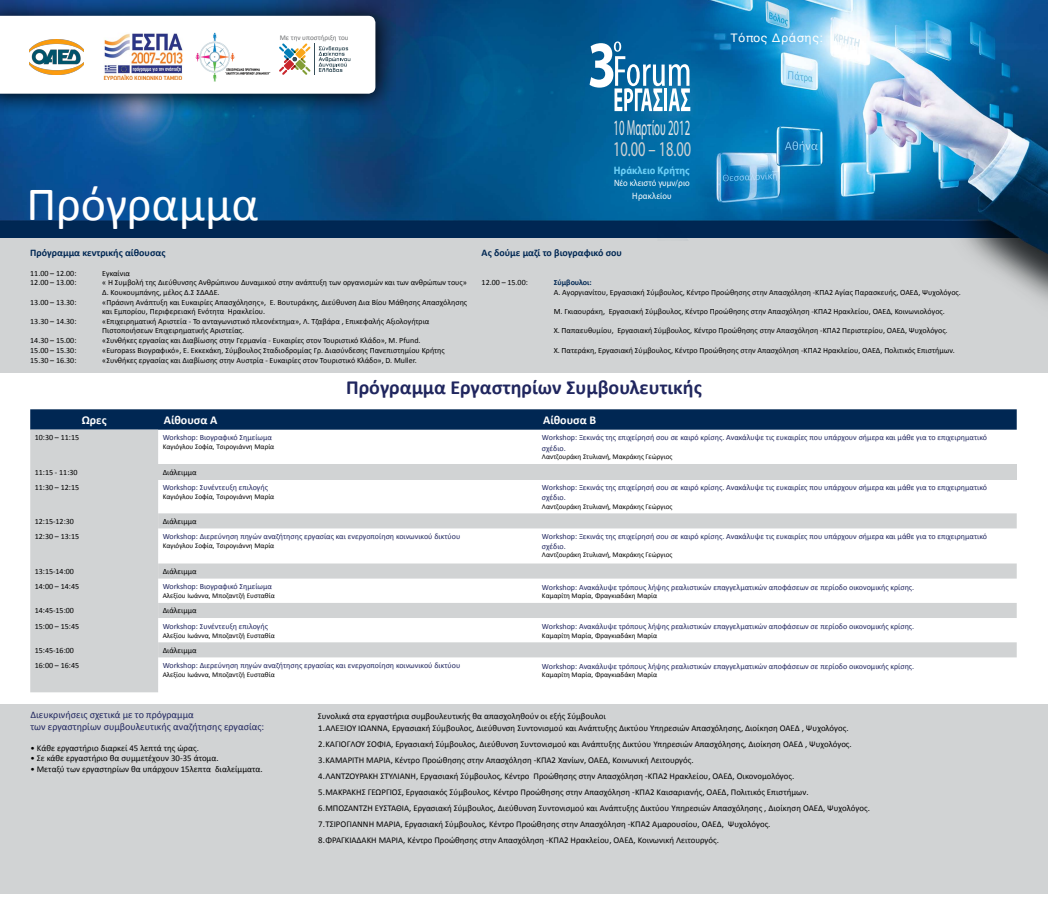
<style>
.page{position:relative;width:1048px;height:908px;background:#fff}
.page>*{position:absolute;margin:0;border:0;box-sizing:border-box;transform-origin:0 0}
.t1{font:48px "Calibri";color:#fff}
.t2{font:21.84px "Myriad Pro";color:#e6e7e8;scale:.49 1}
.t3{font:21.08px "Myriad Pro";color:#d1d3d4;scale:.68 1}
.t4{font:700 20px "Calibri";color:#20265e}
.t5{font:700 12px "Calibri";color:#fff}
.t6{font:12px "Helvetica";letter-spacing:.04em;color:#fff}
.t7{font:700 10.76px "Myriad Pro";color:#6dcff6;scale:.91 1}
.t8{font:10px/12px "Calibri";color:#1f255e}
.t9{font:700 10px "Calibri";color:#002753}
.t10{font:9.2px/12.8px "Myriad Pro";letter-spacing:.025em;color:#fff;text-align:center;scale:.91 1}
.t11{font:8.8px/16px "Calibri";color:#000}
.t12{font:8px/9.6px "Calibri";color:#000}
.t13{font:8px/10.6px "Calibri";color:#1f255e}
.t14{font:700 8px "Calibri";color:#002753}
.t15{font:7.2px "Calibri";color:#000}
.t16{font:7.2px "Calibri";color:#6d6f71}
</style>
<div class="page">
<img style="left:0;top:0;width:1048px;height:693px">
<svg style="left:30px;top:409px;width:986px;height:283px"></svg>
<div style="left:158px;top:464px;width:858px;height:15px;background:#d1d3d4"></div>
<svg style="left:158px;top:513px;width:858px;height:144px"></svg>
<svg style="left:0;top:0;width:396px;height:114px;background:#124271"></svg>
<svg style="left:0;top:16px;width:375px;height:78px"></svg>
<img style="left:29px;top:39px;width:55px;height:36px">
<img style="left:100px;top:29px;width:90px;height:51px">
<img style="left:195px;top:32px;width:76px;height:49px">
<div style="left:0;top:704px;width:1048px;height:189px;background:#d1d3d4"></div>
<svg style="left:589px;top:41px;width:101px;height:70px"></svg>
<svg style="left:834px;top:33px;width:26px;height:14px"></svg>
<p class="t16" style="left:280px;top:33px;width:70px">Με την υποστήριξη του</p>
<h3 class="t6" style="left:730px;top:28px;width:94px">Τόπος Δράσης:</h3>
<h1 class="t1" style="left:27px;top:174px;width:233px">Πρόγραμμα</h1>
<p class="t9" style="left:30px;top:246px;width:137px">Πρόγραμμα κεντρικής αίθουσας</p>
<p class="t12" style="left:30px;top:268px;width:48px">11.00 – 12.00:</p>
<p class="t12" style="left:102px;top:268px;width:29px">Εγκαίνια</p>
<p class="t12" style="left:30px;top:277px;width:48px">12.00 – 13.00:</p>
<p class="t12" style="left:102px;top:277px;width:366px">« Η Συμβολή της Διεύθυνσης Ανθρώπινου Δυναμικού στην ανάπτυξη των οργανισμών και των ανθρώπων τους»<br>Δ. Κουκουμπάνης, μέλος Δ.Σ ΣΔΑΔΕ.</p>
<p class="t12" style="left:30px;top:296px;width:48px">13.00 – 13.30:</p>
<p class="t12" style="left:102px;top:296px;width:366px">«Πράσινη Ανάπτυξη και Ευκαιρίες Απασχόλησης», Ε. Βουτυράκης, Διεύθυνση Δια Βίου Μάθησης Απασχόλησης και Εμπορίου, Περιφερειακή Ενότητα Ηρακλείου.</p>
<p class="t12" style="left:30px;top:316px;width:48px">13.30 – 14.30:</p>
<p class="t12" style="left:102px;top:316px;width:329px">«Επιχειρηματική Αριστεία - Το ανταγωνιστικό πλεονέκτημα», Λ. Τζαβάρα , Επικεφαλής Αξιολογήτρια<br>Πιστοποιήσεων Επιχειρηματικής Αριστείας.</p>
<p class="t12" style="left:30px;top:335px;width:48px">14.30 – 15.00:</p>
<p class="t12" style="left:102px;top:335px;width:320px">«Συνθήκες εργασίας και Διαβίωσης στην Γερμανία - Ευκαιρίες στον Τουριστικό Κλάδο», M. Pfund.</p>
<p class="t12" style="left:30px;top:344px;width:48px">15.00 – 15.30:</p>
<p class="t12" style="left:102px;top:344px;width:344px">«Europass Βιογραφικό», Ε. Εκκεκάκη, Σύμβουλος Σταδιοδρομίας Γρ. Διασύνδεσης Πανεπιστημίου Κρήτης</p>
<p class="t12" style="left:30px;top:355px;width:48px">15.30 – 16.30:</p>
<p class="t12" style="left:102px;top:355px;width:316px">«Συνθήκες εργασίας και Διαβίωσης στην Αυστρία - Ευκαιρίες στον Τουριστικό Κλάδο», D. Muller.</p>
<h2 class="t2" style="left:613px;top:114px;width:158px">10 Μαρτίου 2012</h2>
<h3 class="t7" style="left:614px;top:163px;width:85px">Ηράκλειο Κρήτης</h3>
<p class="t10" style="left:614px;top:176px;width:85px">Νέο κλειστό γυμν/ριο<br>Ηρακλείου</p>
<h3 class="t3" style="left:613px;top:136px;width:116px">10.00 – 18.00</h3>
<p class="t9" style="left:482px;top:246px;width:142px">Ας δούμε μαζί το βιογραφικό σου</p>
<p class="t12" style="left:482px;top:277px;width:48px">12.00 – 15.00:</p>
<p class="t14" style="left:554px;top:277px;width:40px">Σύμβουλοι:</p>
<p class="t12" style="left:554px;top:287px;width:409px">Α. Αγοργιανίτου, Εργασιακή Σύμβουλος, Κέντρο Προώθησης στην Απασχόληση -ΚΠΑ2 Αγίας Παρασκευής, ΟΑΕΔ, Ψυχολόγος.</p>
<p class="t12" style="left:554px;top:306px;width:393px">Μ. Γκιαουράκη, Εργασιακή Σύμβουλος, Κέντρο Προώθησης στην Απασχόληση -ΚΠΑ2 Ηρακλείου, ΟΑΕΔ, Κοινωνιολόγος.</p>
<p class="t12" style="left:554px;top:325px;width:395px">Χ. Παπαευθυμίου, Εργασιακή Σύμβουλος, Κέντρο Προώθησης στην Απασχόληση -ΚΠΑ2 Περιστερίου, ΟΑΕΔ, Ψυχολόγος.</p>
<p class="t12" style="left:554px;top:344px;width:403px">Χ. Πατεράκη, Εργασιακή Σύμβουλος, Κέντρο Προώθησης στην Απασχόληση -ΚΠΑ2 Ηρακλείου, ΟΑΕΔ, Πολιτικός Επιστήμων.</p>
<h3 class="t4" style="left:346px;top:375px;width:357px">Πρόγραμμα Εργαστηρίων Συμβουλευτικής</h3>
<h3 class="t5" style="left:82px;top:412px;width:26px">Ώρες</h3>
<h3 class="t5" style="left:164px;top:412px;width:55px">Aίθουσα Α</h3>
<h3 class="t5" style="left:543px;top:412px;width:55px">Aίθουσα Β</h3>
<p class="t12" style="left:35px;top:432px;width:46px">10:30 – 11:15</p>
<p class="t13" style="left:163px;top:431px;width:111px">Workshop: Βιογραφικό Σημείωμα</p>
<p class="t15" style="left:163px;top:442px;width:113px">Καγιόγλου Σοφία, Τσιρογιάννη Μαρία</p>
<p class="t13" style="left:542px;top:431px;width:446px">Workshop: Ξεκινάς της επιχείρησή σου σε καιρό κρίσης. Ανακάλυψε τις ευκαιρίες που υπάρχουν σήμερα και μάθε για το επιχειρηματικό σχέδιο.</p>
<p class="t15" style="left:542px;top:452px;width:132px">Λαντζουράκη Στυλιανή, Μακράκης Γεώργιος</p>
<p class="t12" style="left:35px;top:466px;width:44px">11:15 - 11:30</p>
<p class="t12" style="left:163px;top:466px;width:36px">Διάλειμμα</p>
<p class="t12" style="left:35px;top:481px;width:46px">11:30 – 12:15</p>
<p class="t13" style="left:163px;top:481px;width:107px">Workshop: Συνέντευξη επιλογής</p>
<p class="t15" style="left:163px;top:492px;width:113px">Καγιόγλου Σοφία, Τσιρογιάννη Μαρία</p>
<p class="t13" style="left:542px;top:481px;width:446px">Workshop: Ξεκινάς της επιχείρησή σου σε καιρό κρίσης. Ανακάλυψε τις ευκαιρίες που υπάρχουν σήμερα και μάθε για το επιχειρηματικό σχέδιο.</p>
<p class="t15" style="left:542px;top:501px;width:132px">Λαντζουράκη Στυλιανή, Μακράκης Γεώργιος</p>
<p class="t12" style="left:35px;top:516px;width:41px">12:15-12:30</p>
<p class="t12" style="left:163px;top:516px;width:36px">Διάλειμμα</p>
<p class="t12" style="left:35px;top:531px;width:46px">12:30 – 13:15</p>
<p class="t13" style="left:163px;top:530px;width:299px">Workshop: Διερεύνηση πηγών αναζήτησης εργασίας και ενεργοποίηση κοινωνικού δικτύου</p>
<p class="t15" style="left:163px;top:540px;width:113px">Καγιόγλου Σοφία, Τσιρογιάννη Μαρία</p>
<p class="t13" style="left:542px;top:531px;width:446px;line-height:9.6px">Workshop: Ξεκινάς της επιχείρησή σου σε καιρό κρίσης. Ανακάλυψε τις ευκαιρίες που υπάρχουν σήμερα και μάθε για το επιχειρηματικό σχέδιο.</p>
<p class="t15" style="left:542px;top:550px;width:132px">Λαντζουράκη Στυλιανή, Μακράκης Γεώργιος</p>
<p class="t12" style="left:35px;top:566px;width:41px">13:15-14:00</p>
<p class="t12" style="left:163px;top:566px;width:36px">Διάλειμμα</p>
<p class="t12" style="left:35px;top:581px;width:46px">14:00 – 14:45</p>
<p class="t13" style="left:163px;top:580px;width:111px">Workshop: Βιογραφικό Σημείωμα</p>
<p class="t15" style="left:163px;top:590px;width:114px">Αλεξίου Ιωάννα, Μποζαντζή Ευσταθία</p>
<p class="t13" style="left:542px;top:581px;width:374px">Workshop: Ανακάλυψε τρόπους λήψης ρεαλιστικών επαγγελματικών αποφάσεων σε περίοδο οικονομικής κρίσης.</p>
<p class="t15" style="left:542px;top:591px;width:117px">Καμαρίτη Μαρία, Φραγκιαδάκη Μαρία</p>
<p class="t12" style="left:35px;top:605px;width:41px">14:45-15:00</p>
<p class="t12" style="left:163px;top:605px;width:36px">Διάλειμμα</p>
<p class="t12" style="left:35px;top:620px;width:46px">15:00 – 15:45</p>
<p class="t13" style="left:163px;top:620px;width:107px">Workshop: Συνέντευξη επιλογής</p>
<p class="t15" style="left:163px;top:630px;width:114px">Αλεξίου Ιωάννα, Μποζαντζή Ευσταθία</p>
<p class="t12" style="left:35px;top:644px;width:41px">15:45-16:00</p>
<p class="t12" style="left:163px;top:644px;width:36px">Διάλειμμα</p>
<p class="t12" style="left:35px;top:659px;width:46px">16:00 – 16:45</p>
<p class="t13" style="left:163px;top:659px;width:299px">Workshop: Διερεύνηση πηγών αναζήτησης εργασίας και ενεργοποίηση κοινωνικού δικτύου</p>
<p class="t15" style="left:163px;top:669px;width:114px">Αλεξίου Ιωάννα, Μποζαντζή Ευσταθία</p>
<p class="t13" style="left:542px;top:620px;width:374px">Workshop: Ανακάλυψε τρόπους λήψης ρεαλιστικών επαγγελματικών αποφάσεων σε περίοδο οικονομικής κρίσης.</p>
<p class="t15" style="left:542px;top:630px;width:117px">Καμαρίτη Μαρία, Φραγκιαδάκη Μαρία</p>
<p class="t13" style="left:542px;top:660px;width:374px">Workshop: Ανακάλυψε τρόπους λήψης ρεαλιστικών επαγγελματικών αποφάσεων σε περίοδο οικονομικής κρίσης.</p>
<p class="t15" style="left:542px;top:670px;width:117px">Καμαρίτη Μαρία, Φραγκιαδάκη Μαρία</p>
<p class="t8" style="left:30px;top:707px;width:235px">Διευκρινήσεις σχετικά με το πρόγραμμα<br>των εργαστηρίων συμβουλευτικής αναζήτησης εργασίας:</p>
<p class="t11" style="left:30px;top:739px;width:170px">• Κάθε εργαστήριο διαρκεί 45 λεπτά της ώρας.</p>
<p class="t11" style="left:30px;top:749px;width:190px">• Σε κάθε εργαστήριο θα συμμετέχουν 30-35 άτομα.</p>
<p class="t11" style="left:30px;top:760px;width:234px">• Μεταξύ των εργαστηρίων θα υπάρχουν 15λεπτα διαλείμματα.</p>
<p class="t11" style="left:318px;top:707px;width:290px">Συνολικά στα εργαστήρια συμβουλευτικής θα απασχοληθούν οι εξής Σύμβουλοι</p>
<p class="t11" style="left:318px;top:719px;width:553px">1.ΑΛΕΞΙΟΥ ΙΩΑΝΝΑ, Εργασιακή Σύμβουλος, Διεύθυνση Συντονισμού και Ανάπτυξης Δικτύου Υπηρεσιών Απασχόλησης, Διοίκηση ΟΑΕΔ , Ψυχολόγος.<br>2.ΚΑΓΙΟΓΛΟΥ ΣΟΦΙΑ, Εργασιακή Σύμβουλος, Διεύθυνση Συντονισμού και Ανάπτυξης Δικτύου Υπηρεσιών Απασχόλησης, Διοίκηση ΟΑΕΔ , Ψυχολόγος.<br>3.ΚΑΜΑΡΙΤΗ ΜΑΡΙΑ, Κέντρο Προώθησης στην Απασχόληση -ΚΠΑ2 Χανίων, ΟΑΕΔ, Κοινωνική Λειτουργός.<br>4.ΛΑΝΤΖΟΥΡΑΚΗ ΣΤΥΛΙΑΝΗ, Εργασιακή Σύμβουλος, Κέντρο Προώθησης στην Απασχόληση -ΚΠΑ2 Ηρακλείου, ΟΑΕΔ, Οικονομολόγος.<br>5.ΜΑΚΡΑΚΗΣ ΓΕΩΡΓΙΟΣ, Εργασιακός Σύμβουλος, Κέντρο Προώθησης στην Απασχόληση -ΚΠΑ2 Καισαριανής, ΟΑΕΔ, Πολιτικός Επιστήμων.<br>6.ΜΠΟΖΑΝΤΖΗ ΕΥΣΤΑΘΙΑ, Εργασιακή Σύμβουλος, Διεύθυνση Συντονισμού και Ανάπτυξης Δικτύου Υπηρεσιών Απασχόλησης , Διοίκηση ΟΑΕΔ, Ψυχολόγος.<br>7.ΤΣΙΡΟΓΙΑΝΝΗ ΜΑΡΙΑ, Εργασιακή Σύμβουλος, Κέντρο Προώθησης στην Απασχόληση -ΚΠΑ2 Αμαρουσίου, ΟΑΕΔ, Ψυχολόγος.<br>8.ΦΡΑΓΚΙΑΔΑΚΗ ΜΑΡΙΑ, Κέντρο Προώθησης στην Απασχόληση -ΚΠΑ2 Ηρακλείου, ΟΑΕΔ, Κοινωνική Λειτουργός.</p>
</div>
